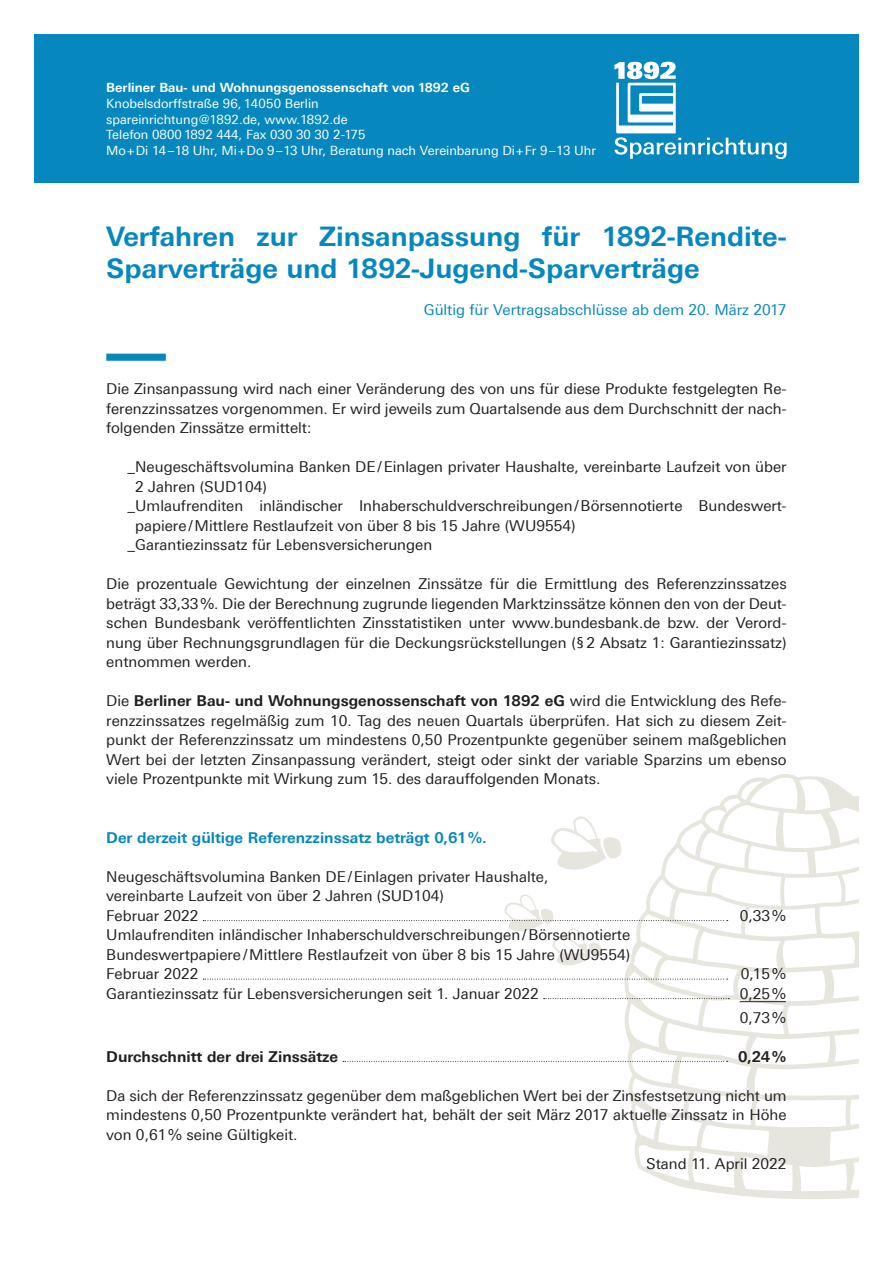
<style>
.page{position:relative;width:893px;height:1263px;background:#fff}
.page>*{position:absolute;margin:0;border:0;box-sizing:border-box;transform-origin:0 0}
._1892-INFO-Univers-C{font:700 27px/32.4px "Linotype Univers 630";color:#0688be}
._1892-INFO-Univers-C-2{font:15px/19.5px "Linotype Univers 430";color:#231f20;text-align:justify}
._1892-INFO-Univers-S{font:700 15px "Linotype Univers 630";color:#0688be}
._1892-INFO-Univers-C-3{font:15px "Linotype Univers 430";color:#0688be}
._1892-INFO-Univers-C-4{font:700 15px "Linotype Univers 630";color:#231f20}
.t1{font:12.75px/15.8px "Linotype Univers 430";color:#fff}
.t2{font:700 12.75px "Linotype Univers 630";color:#fff}
.s1{font-family:"Linotype Univers 630";font-weight:700}
</style>
<div class="page">
<div style="left:34px;top:34px;width:825px;height:149px;background:#0688be"></div>
<svg style="left:614px;top:62px;width:173px;height:97px"></svg>
<svg style="left:624px;top:774px;width:235px;height:425px"></svg>
<svg style="left:551px;top:816px;width:70px;height:54px"></svg>
<div style="left:106px;top:354px;width:60px;height:7px;background:#0688be"></div>
<hr style="left:740px;top:1001px;width:46px;height:1px;background:#231f20">
<svg style="left:203px;top:893px;width:525px;height:73px"></svg>
<svg style="left:203px;top:979px;width:525px;height:1px"></svg>
<svg style="left:544px;top:998px;width:185px;height:1px"></svg>
<svg style="left:343px;top:1061px;width:385px;height:1px"></svg>
<p class="t2" style="left:106px;top:80px;width:365px">Berliner Bau- und Wohnungsgenossenschaft von 1892 eG</p>
<p class="t1" style="left:106px;top:96px;width:491px">Knobelsdorffstraße 96, 14050 Berlin<br>spareinrichtung@1892.de, www.1892.de<br>Telefon 0800 1892 444, Fax 030 30 30 2-175<br>Mo+Di 14–18 Uhr, Mi+Do 9–13 Uhr, Beratung nach Vereinbarung Di+Fr 9–13 Uhr</p>
<p class="_1892-INFO-Univers-C" style="left:106px;top:220px;width:682px">Verfahren zur Zinsanpassung für 1892-Rendite-<br>Sparverträge und 1892-Jugend-Sparverträge</p>
<p class="_1892-INFO-Univers-C-3" style="left:424px;top:301px;width:364px">Gültig für Vertragsabschlüsse ab dem 20. März 2017</p>
<p class="_1892-INFO-Univers-C-2" style="left:106px;top:379px;width:682px">Die Zinsanpassung wird nach einer Veränderung des von uns für diese Produkte festgelegten Re&shy;ferenzzinssatzes vorgenommen. Er wird jeweils zum Quartalsende aus dem Durchschnitt der nach&shy;folgenden Zinssätze ermittelt:</p>
<p class="_1892-INFO-Univers-C-2" style="left:135px;top:457px;width:653px;text-indent:-8px">_Neugeschäftsvolumina Banken DE/Einlagen privater Haushalte, vereinbarte Laufzeit von über<br>2 Jahren (SUD104)</p>
<p class="_1892-INFO-Univers-C-2" style="left:135px;top:496px;width:653px;text-indent:-8px">_Umlaufrenditen inländischer Inhaberschuldverschreibungen/Börsennotierte Bundeswert&shy;papiere/Mittlere Restlaufzeit von über 8 bis 15 Jahre (WU9554)</p>
<p class="_1892-INFO-Univers-C-2" style="left:128px;top:535px;width:306px">_Garantiezinssatz für Lebensversicherungen</p>
<p class="_1892-INFO-Univers-C-2" style="left:106px;top:574px;width:682px">Die prozentuale Gewichtung der einzelnen Zinssätze für die Ermittlung des Referenzzinssatzes beträgt 33,33%. Die der Berechnung zugrunde liegenden Marktzinssätze können den von der Deut&shy;schen Bundesbank veröffentlichten Zinsstatistiken unter www.bundesbank.de bzw. der Verord&shy;nung über Rechnungsgrundlagen für die Deckungsrückstellungen (§2 Absatz 1: Garantiezinssatz) entnommen werden.</p>
<p class="_1892-INFO-Univers-C-2" style="left:106px;top:691px;width:682px">Die <span class="s1">Berliner Bau- und Wohnungsgenossenschaft von 1892 eG</span> wird die Entwicklung des Refe&shy;renzzinssatzes regelmäßig zum 10. Tag des neuen Quartals überprüfen. Hat sich zu diesem Zeit&shy;punkt der Referenzzinssatz um mindestens 0,50 Prozentpunkte gegenüber seinem maßgeblichen Wert bei der letzten Zinsanpassung verändert, steigt oder sinkt der variable Sparzins um ebenso viele Prozentpunkte mit Wirkung zum 15. des darauffolgenden Monats.</p>
<p class="_1892-INFO-Univers-S" style="left:106px;top:829px;width:382px">Der derzeit gültige Referenzzinssatz beträgt 0,61%.</p>
<p class="_1892-INFO-Univers-C-2" style="left:106px;top:867px;width:444px">Neugeschäftsvolumina Banken DE/Einlagen privater Haushalte,</p>
<p class="_1892-INFO-Univers-C-2" style="left:106px;top:886px;width:339px">vereinbarte Laufzeit von über 2 Jahren (SUD104)</p>
<p class="_1892-INFO-Univers-C-2" style="left:106px;top:906px;width:94px">Februar 2022</p>
<p class="_1892-INFO-Univers-C-2" style="left:740px;top:906px;width:48px">0,33%</p>
<p class="_1892-INFO-Univers-C-2" style="left:106px;top:925px;width:525px">Umlaufrenditen inländischer Inhaberschuldverschreibungen/Börsennotierte</p>
<p class="_1892-INFO-Univers-C-2" style="left:106px;top:945px;width:525px">Bundeswertpapiere/Mittlere Restlaufzeit von über 8 bis 15 Jahre (WU9554)</p>
<p class="_1892-INFO-Univers-C-2" style="left:106px;top:964px;width:94px">Februar 2022</p>
<p class="_1892-INFO-Univers-C-2" style="left:741px;top:964px;width:47px">0,15%</p>
<p class="_1892-INFO-Univers-C-2" style="left:106px;top:984px;width:434px">Garantiezinssatz für Lebensversicherungen seit 1. Januar 2022</p>
<p class="_1892-INFO-Univers-C-2" style="left:740px;top:984px;width:48px">0,25%</p>
<p class="_1892-INFO-Univers-C-2" style="left:740px;top:1008px;width:48px">0,73%</p>
<p class="_1892-INFO-Univers-C-4" style="left:106px;top:1047px;width:233px">Durchschnitt der drei Zinssätze</p>
<p class="_1892-INFO-Univers-C-4" style="left:738px;top:1047px;width:49px">0,24%</p>
<p class="_1892-INFO-Univers-C-2" style="left:106px;top:1086px;width:682px">Da sich der Referenzzinssatz gegenüber dem maßgeblichen Wert bei der Zinsfestsetzung nicht um mindestens 0,50 Prozentpunkte verändert hat, behält der seit März 2017 aktuelle Zinssatz in Höhe von 0,61% seine Gültigkeit.</p>
<p class="_1892-INFO-Univers-C-2" style="left:646px;top:1153px;width:142px">Stand 11. April 2022</p>
</div>
